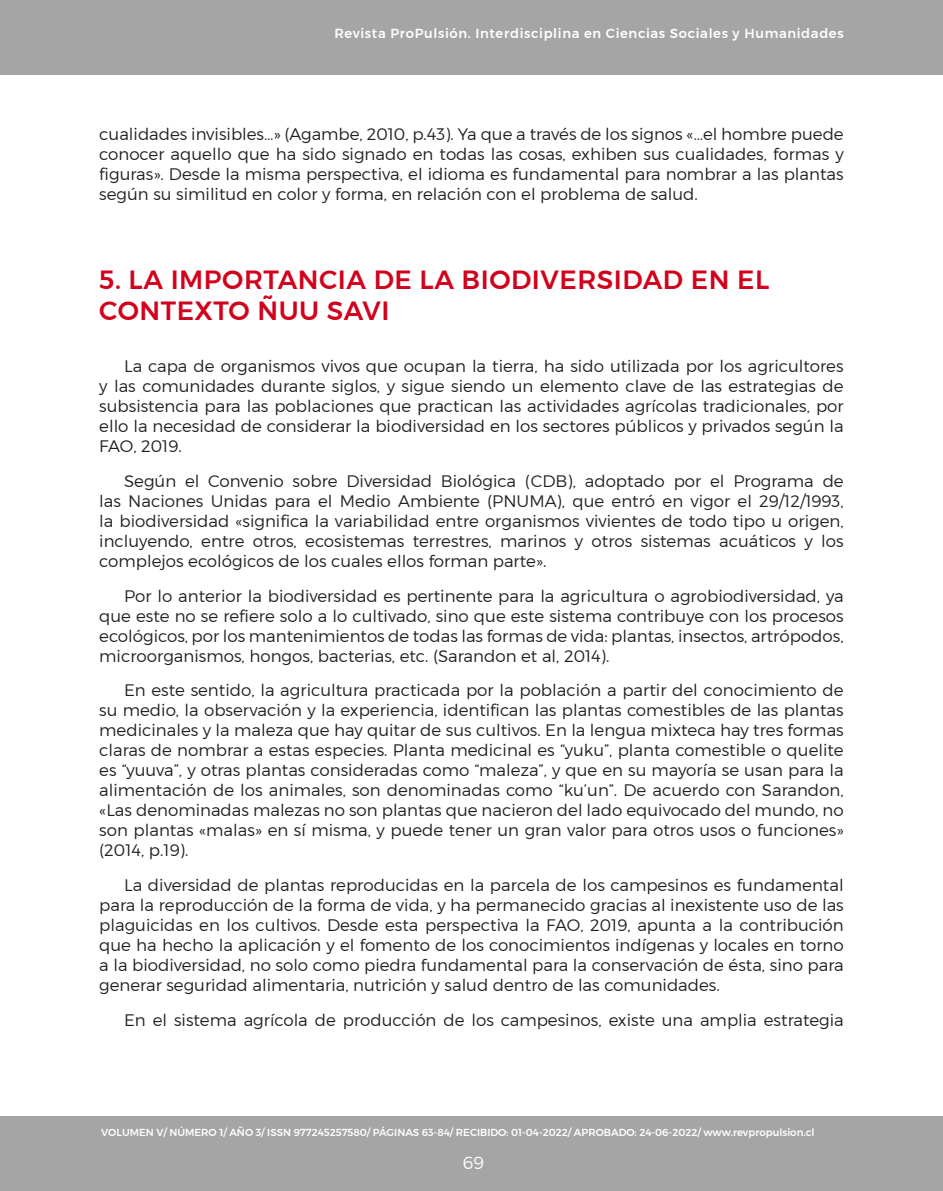
<style>
.page{position:relative;width:943px;height:1191px;background:#fff}
.page>*{position:absolute;margin:0;border:0;box-sizing:border-box;transform-origin:0 0}
._06_titulos_en_rojo{font:500 26.25px/31.5px "Montserrat";letter-spacing:.02em;color:#d1021c}
.t1{font:300 17.5px "Montserrat";color:#fff}
._07_parrafo_texto_ar{font:300 16.62px/19.9px "Montserrat";color:#231f20;text-align:justify}
.t2{font:500 13.12px "Montserrat";letter-spacing:.05em;color:#fff}
.t3{font:500 10.15px "Montserrat";color:#fff}
</style>
<div class="page">
<div style="left:0;top:0;width:943px;height:74px;background:#a5a5a5"></div>
<div style="left:0;top:1116px;width:943px;height:75px;background:#a5a5a5"></div>
<p class="t2" style="left:334px;top:25px;width:511px">Revista ProPulsión. Interdisciplina en Ciencias Sociales y Humanidades</p>
<p class="_07_parrafo_texto_ar" style="left:99px;top:124px;width:746px">cualidades invisibles…» (Agambe, 2010, p.43). Ya que a través de los signos «…el hombre puede conocer aquello que ha sido signado en todas las cosas, exhiben sus cualidades, formas y figuras». Desde la misma perspectiva, el idioma es fundamental para nombrar a las plantas según su similitud en color y forma, en relación con el problema de salud.</p>
<p class="_06_titulos_en_rojo" style="left:99px;top:263px;width:671px">5. LA IMPORTANCIA DE LA BIODIVERSIDAD EN EL<br>CONTEXTO ÑUU SAVI</p>
<p class="_07_parrafo_texto_ar" style="left:99px;top:356px;width:746px;text-indent:25px">La capa de organismos vivos que ocupan la tierra, ha sido utilizada por los agricultores y las comunidades durante siglos, y sigue siendo un elemento clave de las estrategias de subsistencia para las poblaciones que practican las actividades agrícolas tradicionales, por ello la necesidad de considerar la biodiversidad en los sectores públicos y privados según la FAO, 2019.</p>
<p class="_07_parrafo_texto_ar" style="left:99px;top:471px;width:746px;text-indent:25px">Según el Convenio sobre Diversidad Biológica (CDB), adoptado por el Programa de las Naciones Unidas para el Medio Ambiente (PNUMA), que entró en vigor el 29/12/1993, la biodiversidad «significa la variabilidad entre organismos vivientes de todo tipo u origen, incluyendo, entre otros, ecosistemas terrestres, marinos y otros sistemas acuáticos y los complejos ecológicos de los cuales ellos forman parte».</p>
<p class="_07_parrafo_texto_ar" style="left:99px;top:585px;width:746px;text-indent:25px">Por lo anterior la biodiversidad es pertinente para la agricultura o agrobiodiversidad, ya que este no se refiere solo a lo cultivado, sino que este sistema contribuye con los procesos ecológicos, por los mantenimientos de todas las formas de vida: plantas, insectos, artrópodos, microorganismos, hongos, bacterias, etc. (Sarandon et al, 2014).</p>
<p class="_07_parrafo_texto_ar" style="left:99px;top:680px;width:746px;text-indent:25px">En este sentido, la agricultura practicada por la población a partir del conocimiento de su medio, la observación y la experiencia, identifican las plantas comestibles de las plantas medicinales y la maleza que hay quitar de sus cultivos. En la lengua mixteca hay tres formas claras de nombrar a estas especies. Planta medicinal es “yuku”, planta comestible o quelite es “yuuva”, y otras plantas consideradas como “maleza”, y que en su mayoría se usan para la alimentación de los animales, son denominadas como “ku’un”. De acuerdo con Sarandon, «Las denominadas malezas no son plantas que nacieron del lado equivocado del mundo, no son plantas «malas» en sí misma, y puede tener un gran valor para otros usos o funciones» (2014, p.19).</p>
<p class="_07_parrafo_texto_ar" style="left:99px;top:874px;width:746px;text-indent:25px">La diversidad de plantas reproducidas en la parcela de los campesinos es fundamental para la reproducción de la forma de vida, y ha permanecido gracias al inexistente uso de las plaguicidas en los cultivos. Desde esta perspectiva la FAO, 2019, apunta a la contribución que ha hecho la aplicación y el fomento de los conocimientos indígenas y locales en torno a la biodiversidad, no solo como piedra fundamental para la conservación de ésta, sino para generar seguridad alimentaria, nutrición y salud dentro de las comunidades.</p>
<p class="_07_parrafo_texto_ar" style="left:124px;top:1009px;width:721px">En el sistema agrícola de producción de los campesinos, existe una amplia estrategia</p>
<p class="t3" style="left:101px;top:1126px;width:714px">VOLUMEN V/ NÚMERO 1/ AÑO 3/ ISSN 977245257580/ PÁGINAS 63-84/ RECIBIDO: 01-04-2022/ APROBADO: 24-06-2022/ www.revpropulsion.cl</p>
<p class="t1" style="left:463px;top:1152px;width:23px">69</p>
</div>
